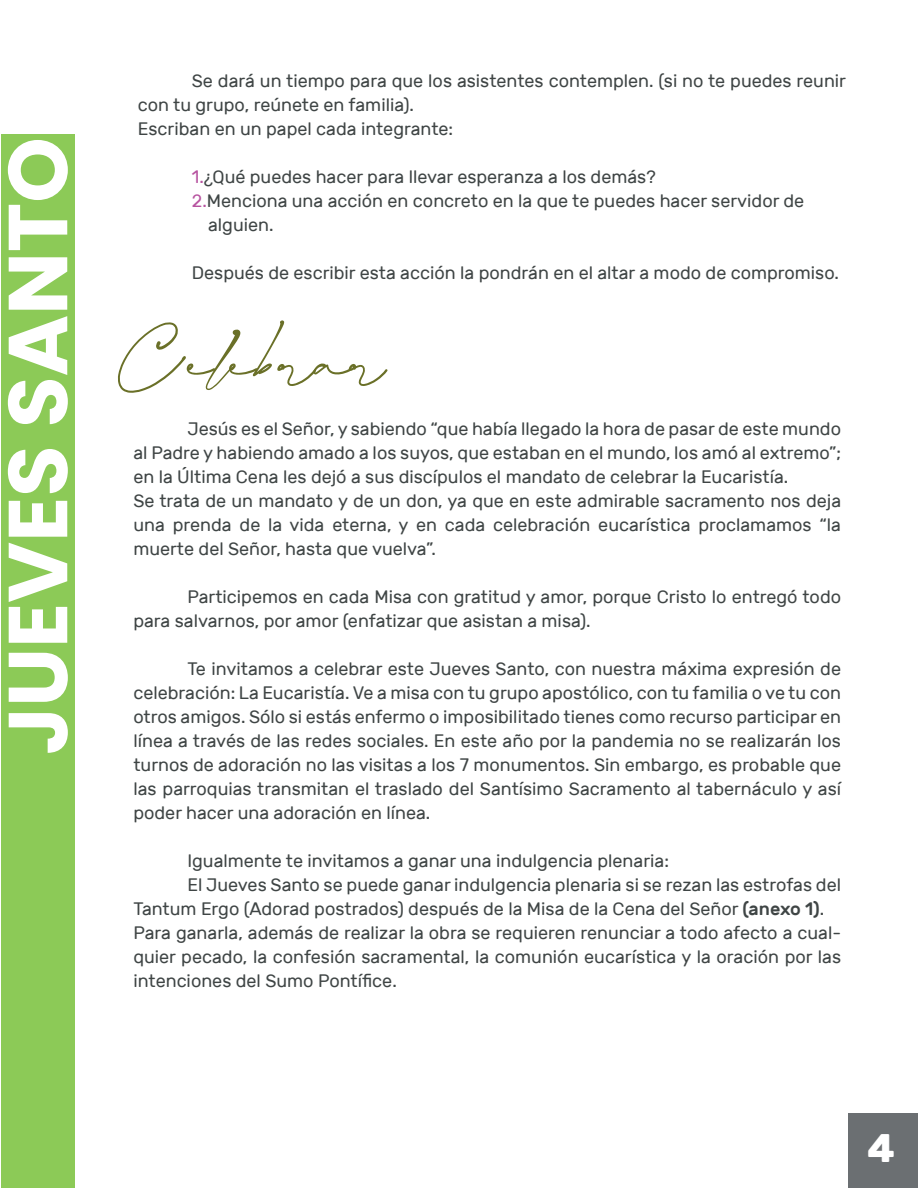
<style>
.page{position:relative;width:918px;height:1188px;background:#fff}
.page>*{position:absolute;margin:0;border:0;box-sizing:border-box;transform-origin:0 0}
.t1{font:700 83.4px "Poppins";color:#fff}
.t2{font:54.9px "Blackstand";color:#6a7028}
.t3{font:700 39.75px "Rubik";color:#fff}
.t4{font:18px/24px "Rubik";color:#3f4545}
.s1{color:#b753a0}
.s2{font-weight:500}
</style>
<div class="page">
<div style="left:2px;top:135px;width:73px;height:1053px;background:#8cca57"></div>
<div style="left:848px;top:1114px;width:70px;height:74px;background:#6b6f72"></div>
<h1 class="t1" style="left:-10px;top:755px;width:619px;rotate:-90deg">JUEVES SANTO</h1>
<p class="t4" style="left:138px;top:69px;width:710px;text-indent:54px">Se dará un tiempo para que los asistentes contemplen. (si no te puedes reunir con tu grupo, reúnete en familia).<br>Escriban en un papel cada integrante:</p>
<p class="t4" style="left:192px;top:165px;width:465px"><span class="s1">1.</span>¿Qué puedes hacer para llevar esperanza a los demás?</p>
<p class="t4" style="left:192px;top:189px;width:614px"><span class="s1">2.</span>Menciona una acción en concreto en la que te puedes hacer servidor de</p>
<p class="t4" style="left:208px;top:213px;width:67px">alguien.</p>
<p class="t4" style="left:192px;top:261px;width:649px">Después de escribir esta acción la pondrán en el altar a modo de compromiso.</p>
<h2 class="t2" style="left:117px;top:324px;width:270px">Celebrar</h2>
<p class="t4" style="left:133px;top:417px;width:709px;text-indent:54px">Jesús es el Señor, y sabiendo “que había llegado la hora de pasar de este mundo al Padre y habiendo amado a los suyos, que estaban en el mundo, los amó al extremo”; en la Última Cena les dejó a sus discípulos el mandato de celebrar la Eucaristía.<br>Se trata de un mandato y de un don, ya que en este admirable sacramento nos deja una prenda de la vida eterna, y en cada celebración eucarística proclamamos “la muerte del Señor, hasta que vuelva”.</p>
<p class="t4" style="left:133px;top:585px;width:709px;text-indent:54px">Participemos en cada Misa con gratitud y amor, porque Cristo lo entregó todo para salvarnos, por amor (enfatizar que asistan a misa).</p>
<p class="t4" style="left:133px;top:657px;width:709px;text-align:justify;text-indent:54px">Te invitamos a celebrar este Jueves Santo, con nuestra máxima expresión de celebración: La Eucaristía. Ve a misa con tu grupo apostólico, con tu familia o ve tu con otros amigos. Sólo si estás enfermo o imposibilitado tienes como recurso participar en línea a través de las redes sociales. En este año por la pandemia no se realizarán los turnos de adoración no las visitas a los 7 monumentos. Sin embargo, es probable que las parroquias transmitan el traslado del Santísimo Sacramento al tabernáculo y así poder hacer una adoración en línea.</p>
<p class="t4" style="left:187px;top:849px;width:483px">Igualmente te invitamos a ganar una indulgencia plenaria:</p>
<p class="t4" style="left:187px;top:873px;width:655px">El Jueves Santo se puede ganar indulgencia plenaria si se rezan las estrofas del</p>
<p class="t4" style="left:133px;top:897px;width:692px">Tantum Ergo (Adorad postrados) después de la Misa de la Cena del Señor <span class="s2">(anexo 1)</span>.</p>
<p class="t4" style="left:133px;top:921px;width:709px">Para ganarla, además de realizar la obra se requieren renunciar a todo afecto a cual-</p>
<p class="t4" style="left:133px;top:945px;width:709px">quier pecado, la confesión sacramental, la comunión eucarística y la oración por las</p>
<p class="t4" style="left:133px;top:969px;width:265px">intenciones del Sumo Pontífice.</p>
<h3 class="t3" style="left:867px;top:1125px;width:29px">4</h3>
</div>
